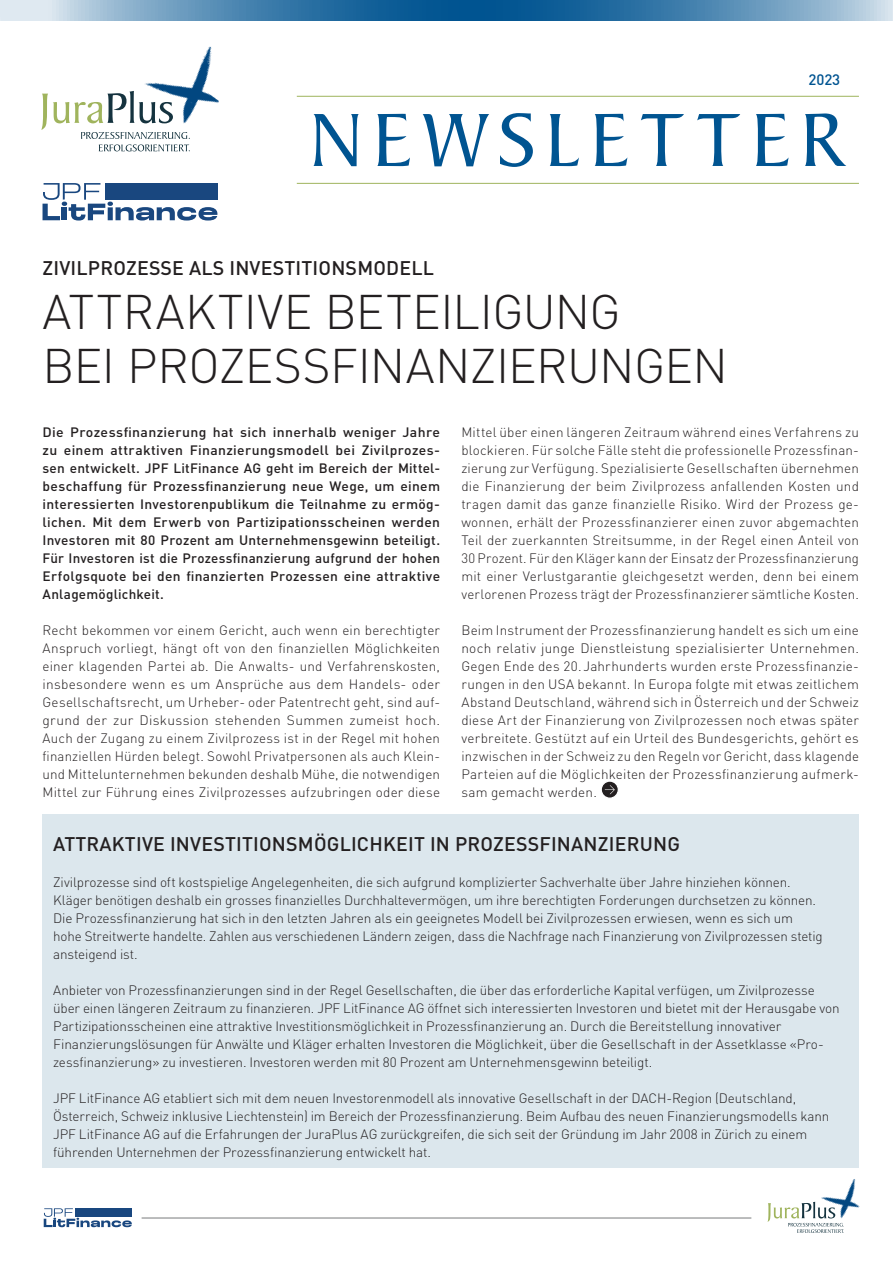
<style>
.page{position:relative;width:893px;height:1263px;background:#fff}
.page>*{position:absolute;margin:0;border:0;box-sizing:border-box;transform-origin:0 0}
.t1{font:81px "Baker Signet BT";letter-spacing:.115em;color:#005491}
.t2{font:300 48px/54px "DIN";letter-spacing:-.01em;color:#231f20}
.t3{font:500 19.5px "DIN";letter-spacing:.01em;color:#231f20}
.t4{font:500 15px "DIN";color:#005491}
.t5{font:300 13.5px/18px "DIN";letter-spacing:-.01em;color:#231f20}
.t6{font:500 13.5px/18px "DIN";letter-spacing:.02em;color:#231f20;text-align:justify;scale:1.04 1}
</style>
<div class="page">
<div style="left:43px;top:815px;width:816px;height:353px;background:#dce7ed"></div>
<svg style="left:0;top:0;width:893px;height:21px;background:#558cb5"></svg>
<svg style="left:601px;top:781px;width:17px;height:17px"></svg>
<div style="left:601px;top:780px;width:18px;height:19px;border:1px solid #fff;border-radius:50%"></div>
<svg style="left:605px;top:785px;width:10px;height:9px"></svg>
<hr style="left:297px;top:96px;width:562px;height:1px;background:#9fb45d">
<hr style="left:297px;top:183px;width:562px;height:1px;background:#9fb45d">
<svg style="left:41px;top:93px;width:149px;height:58px"></svg>
<img style="left:124px;top:46px;width:95px;height:102px">
<svg style="left:767px;top:1203px;width:77px;height:30px"></svg>
<img style="left:810px;top:1179px;width:50px;height:52px">
<hr style="left:142px;top:1218px;width:609px;height:1px;background:#57585a">
<svg style="left:44px;top:1208px;width:88px;height:19px"></svg>
<div style="left:75px;top:1208px;width:57px;height:8px;background:#19477f"></div>
<svg style="left:43px;top:183px;width:174px;height:37px"></svg>
<div style="left:105px;top:183px;width:112px;height:16px;background:#19477f"></div>
<p class="t4" style="left:809px;top:70px;width:33px">2023</p>
<h1 class="t1" style="left:310px;top:92px;width:535px">NEWSLETTER</h1>
<h3 class="t3" style="left:43px;top:255px;width:393px">ZIVILPROZESSE ALS INVESTITIONSMODELL</h3>
<h2 class="t2" style="left:43px;top:284px;width:687px">ATTRAKTIVE BETEILIGUNG<br>BEI PROZESSFINANZIERUNGEN</h2>
<p class="t6" style="left:43px;top:422px;width:384px">Die Prozessfinanzierung hat sich innerhalb weniger Jahre zu einem attraktiven Finanzierungsmodell bei Zivilprozes&shy;sen entwickelt. JPF LitFinance AG geht im Bereich der Mittel&shy;beschaffung für Prozessfinanzierung neue Wege, um einem interessierten Investorenpublikum die Teilnahme zu ermög&shy;lichen. Mit dem Erwerb von Partizipationsscheinen werden Investoren mit 80 Prozent am Unternehmensgewinn beteiligt.<br>Für Investoren ist die Prozessfinanzierung aufgrund der hohen Erfolgsquote bei den finanzierten Prozessen eine attraktive Anlagemöglichkeit.</p>
<p class="t5" style="left:43px;top:621px;width:399px;text-align:justify">Recht bekommen vor einem Gericht, auch wenn ein berechtigter Anspruch vorliegt, hängt oft von den finanziellen Möglichkeiten einer klagenden Partei ab. Die Anwalts- und Verfahrenskosten, insbesondere wenn es um Ansprüche aus dem Handels- oder Gesellschaftsrecht, um Urheber- oder Patentrecht geht, sind auf&shy;grund der zur Diskussion stehenden Summen zumeist hoch.<br>Auch der Zugang zu einem Zivilprozess ist in der Regel mit hohen finanziellen Hürden belegt. Sowohl Privatpersonen als auch Klein&shy;und Mittelunternehmen bekunden deshalb Mühe, die notwendigen Mittel zur Führung eines Zivilprozesses aufzubringen oder diese</p>
<p class="t5" style="left:461px;top:423px;width:399px;text-align:justify">Mittel über einen längeren Zeitraum während eines Verfahrens zu blockieren. Für solche Fälle steht die professionelle Prozessfinan&shy;zierung zur Verfügung. Spezialisierte Gesellschaften übernehmen die Finanzierung der beim Zivilprozess anfallenden Kosten und tragen damit das ganze finanzielle Risiko. Wird der Prozess ge&shy;wonnen, erhält der Prozessfinanzierer einen zuvor abgemachten Teil der zuerkannten Streitsumme, in der Regel einen Anteil von 30 Prozent. Für den Kläger kann der Einsatz der Prozessfinanzierung mit einer Verlustgarantie gleichgesetzt werden, denn bei einem verlorenen Prozess trägt der Prozessfinanzierer sämtliche Kosten.</p>
<p class="t5" style="left:461px;top:621px;width:399px;text-align:justify">Beim Instrument der Prozessfinanzierung handelt es sich um eine noch relativ junge Dienstleistung spezialisierter Unternehmen.<br>Gegen Ende des 20. Jahrhunderts wurden erste Prozessfinanzie&shy;rungen in den USA bekannt. In Europa folgte mit etwas zeitlichem Abstand Deutschland, während sich in Österreich und der Schweiz diese Art der Finanzierung von Zivilprozessen noch etwas später verbreitete. Gestützt auf ein Urteil des Bundesgerichts, gehört es inzwischen in der Schweiz zu den Regeln vor Gericht, dass klagende Parteien auf die Möglichkeiten der Prozessfinanzierung aufmerk&shy;sam gemacht werden.</p>
<h3 class="t3" style="left:53px;top:831px;width:628px">ATTRAKTIVE INVESTITIONSMÖGLICHKEIT IN PROZESSFINANZIERUNG</h3>
<p class="t5" style="left:53px;top:873px;width:771px">Zivilprozesse sind oft kostspielige Angelegenheiten, die sich aufgrund komplizierter Sachverhalte über Jahre hinziehen können.<br>Kläger benötigen deshalb ein grosses finanzielles Durchhaltevermögen, um ihre berechtigten Forderungen durchsetzen zu können.<br>Die Prozessfinanzierung hat sich in den letzten Jahren als ein geeignetes Modell bei Zivilprozessen erwiesen, wenn es sich um hohe Streitwerte handelte. Zahlen aus verschiedenen Ländern zeigen, dass die Nachfrage nach Finanzierung von Zivilprozessen stetig ansteigend ist.</p>
<p class="t5" style="left:53px;top:981px;width:788px">Anbieter von Prozessfinanzierungen sind in der Regel Gesellschaften, die über das erforderliche Kapital verfügen, um Zivilprozesse über einen längeren Zeitraum zu finanzieren. JPF LitFinance AG öffnet sich interessierten Investoren und bietet mit der Herausgabe von Partizipationsscheinen eine attraktive Investitionsmöglichkeit in Prozessfinanzierung an. Durch die Bereitstellung innovativer Finanzierungslösungen für Anwälte und Kläger erhalten Investoren die Möglichkeit, über die Gesellschaft in der Assetklasse «Pro&shy;zessfinanzierung» zu investieren. Investoren werden mit 80 Prozent am Unternehmensgewinn beteiligt.</p>
<p class="t5" style="left:53px;top:1089px;width:778px">JPF LitFinance AG etabliert sich mit dem neuen Investorenmodell als innovative Gesellschaft in der DACH-Region (Deutschland, Österreich, Schweiz inklusive Liechtenstein) im Bereich der Prozessfinanzierung. Beim Aufbau des neuen Finanzierungsmodells kann JPF LitFinance AG auf die Erfahrungen der JuraPlus AG zurückgreifen, die sich seit der Gründung im Jahr 2008 in Zürich zu einem führenden Unternehmen der Prozessfinanzierung entwickelt hat.</p>
</div>
